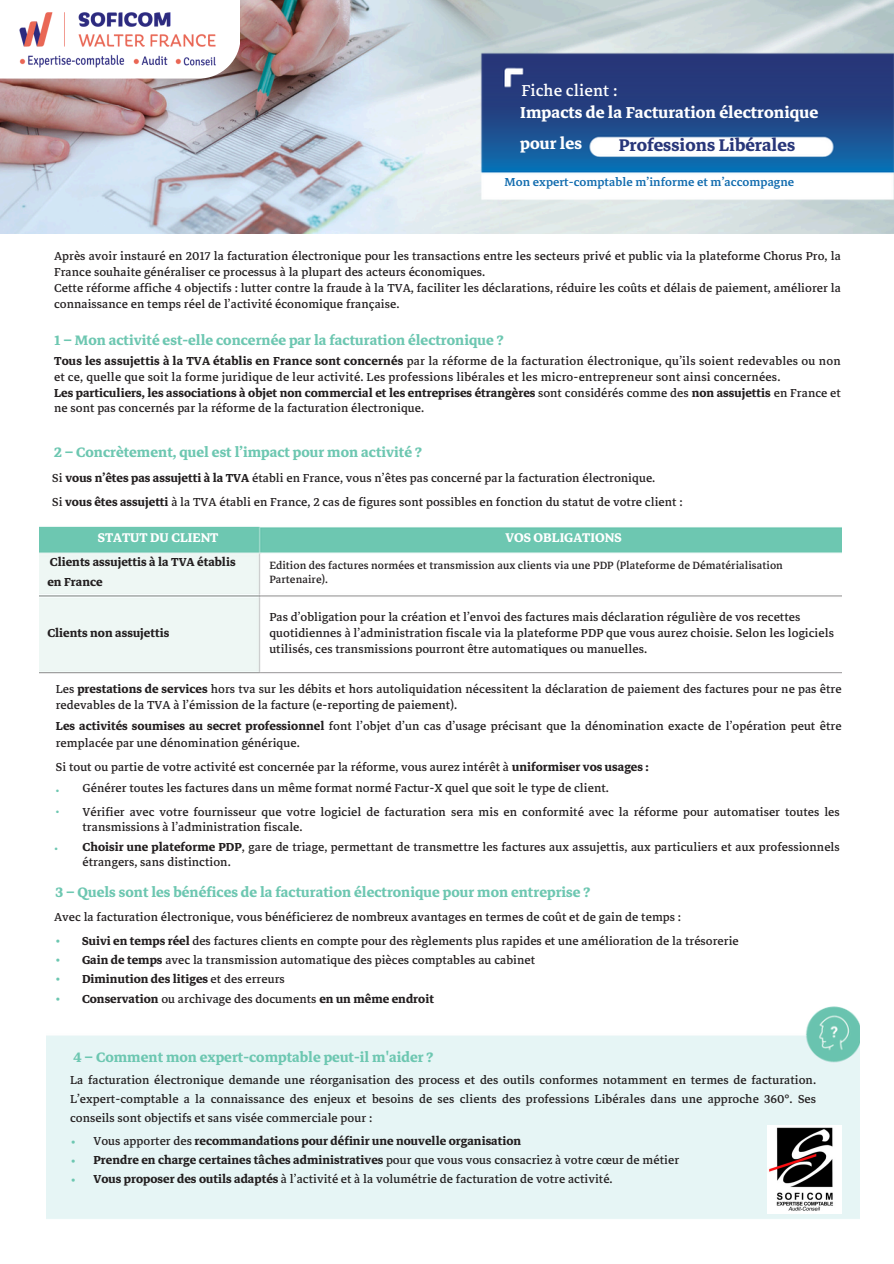
<style>
.page{position:relative;width:894px;height:1264px;background:#fff}
.page>*{position:absolute;margin:0;border:0;box-sizing:border-box;transform-origin:0 0}
.t1{font:700 24px "Markazi Text";color:#283679}
.t2{font:700 22.5px/31.2px "Markazi Text";color:#fff}
.t3{font:22.5px "Markazi Text";color:#fff}
.t4{font:700 19.5px "Markazi Text";color:#6dc7b1}
.t5{font:700 18px "Markazi Text";color:#fff}
.t6{font:16.5px/15.8px "Markazi Text";color:#231f20}
.t7{font:700 16.5px/19.2px "Markazi Text";color:#231f20}
.t8{font:500 16.5px "Markazi Text";color:#106bae}
.t9{font:700 16.5px/19.2px "Markazi Text";color:#6dc7b1;text-align:justify}
.t10{font:15px/14.7px "Markazi Text";color:#231f20}
.t11{font:700 13.5px/20.2px "Markazi Text";color:#6dc7b1}
.s1{font-weight:700}
.s2{font-weight:400}
</style>
<div class="page">
<img style="left:1px;top:0;width:892px;height:233px">
<img style="left:473px;top:45px;width:420px;height:162px">
<img style="left:47px;top:1006px;width:812px;height:213px">
<div style="left:0;top:0;width:240px;height:79px;background:#fff"></div>
<img style="left:19px;top:12px;width:215px;height:57px">
<img style="left:767px;top:1125px;width:74px;height:88px">
<img style="left:40px;top:526px;width:801px;height:148px">
<h2 class="t3" style="left:521px;top:78px;width:98px">Fiche client :</h2>
<h2 class="t2" style="left:520px;top:99px;width:299px">Impacts de la Facturation électronique pour les</h2>
<h1 class="t1" style="left:618px;top:131px;width:178px">Professions Libérales</h1>
<p class="t8" style="left:504px;top:172px;width:291px">Mon expert-comptable m’informe et m’accompagne</p>
<p class="t6" style="left:54px;top:249px;width:788px">Après avoir instauré en 2017 la facturation électronique pour les transactions entre les secteurs privé et public via la plateforme Chorus Pro, la France souhaite généraliser ce processus à la plupart des acteurs économiques.<br>Cette réforme affiche 4 objectifs : lutter contre la fraude à la TVA, faciliter les déclarations, réduire les coûts et délais de paiement, améliorer la connaissance en temps réel de l’activité économique française.</p>
<p class="t4" style="left:54px;top:329px;width:451px">1 – Mon activité est-elle concernée par la facturation électronique ?</p>
<p class="t6" style="left:54px;top:354px;width:788px"><span class="s1">Tous les assujettis à la TVA établis en France sont concernés</span> par la réforme de la facturation électronique, qu’ils soient redevables ou non et ce, quelle que soit la forme juridique de leur activité. Les professions libérales et les micro-entrepreneur sont ainsi concernées.<br><span class="s1">Les particuliers, les associations à objet non commercial et les entreprises étrangères</span> sont considérés comme des <span class="s1">non assujettis</span> en France et ne sont pas concernés par la réforme de la facturation électronique.</p>
<p class="t4" style="left:54px;top:441px;width:369px">2 – Concrètement, quel est l’impact pour mon activité ?</p>
<p class="t6" style="left:52px;top:467px;width:631px;line-height:23.7px">Si <span class="s1">vous n’êtes pas assujetti à la TVA</span> établi en France, vous n’êtes pas concerné par la facturation électronique.<br>Si <span class="s1">vous êtes assujetti</span> à la TVA établi en France, 2 cas de figures sont possibles en fonction du statut de votre client :</p>
<p class="t5" style="left:98px;top:527px;width:122px">STATUT DU CLIENT</p>
<p class="t5" style="left:505px;top:526px;width:118px">VOS OBLIGATIONS</p>
<p class="t10" style="left:269px;top:558px;width:515px">Edition des factures normées et transmission aux clients via une PDP (Plateforme de Dématérialisation<br>Partenaire).</p>
<p class="t7" style="left:47px;top:554px;width:190px">Clients assujettis à la TVA établis en France</p>
<p class="t7" style="left:47px;top:624px;width:123px">Clients non assujettis</p>
<p class="t6" style="left:269px;top:610px;width:566px">Pas d’obligation pour la création et l’envoi des factures mais déclaration régulière de vos recettes quotidiennes à l’administration fiscale via la plateforme PDP que vous aurez choisie. Selon les logiciels utilisés, ces transmissions pourront être automatiques ou manuelles.</p>
<p class="t6" style="left:56px;top:681px;width:787px;line-height:16.5px">Les <span class="s1">prestations de services</span> hors tva sur les débits et hors autoliquidation nécessitent la déclaration de paiement des factures pour ne pas être redevables de la TVA à l’émission de la facture (e-reporting de paiement).</p>
<p class="t6" style="left:56px;top:718px;width:787px;line-height:16.5px"><span class="s1">Les activités soumises au secret professionnel</span> font l’objet d’un cas d’usage précisant que la dénomination exacte de l’opération peut être remplacée par une dénomination générique.</p>
<p class="t6" style="left:56px;top:759px;width:594px">Si tout ou partie de votre activité est concernée par la réforme, vous aurez intérêt à <span class="s1">uniformiser vos usages :</span></p>
<p class="t11" style="left:56px;top:781px;width:6px">• •</p>
<p class="t6" style="left:83px;top:781px;width:527px">Générer toutes les factures dans un même format normé Factur-X quel que soit le type de client.</p>
<p class="t6" style="left:82px;top:804px;width:758px">Vérifier avec votre fournisseur que votre logiciel de facturation sera mis en conformité avec la réforme pour automatiser toutes les transmissions à l’administration fiscale.</p>
<p class="t11" style="left:54px;top:839px;width:6px">•</p>
<p class="t6" style="left:82px;top:839px;width:758px"><span class="s1">Choisir une plateforme PDP</span>, gare de triage, permettant de transmettre les factures aux assujettis, aux particuliers et aux professionnels étrangers, sans distinction.</p>
<p class="t4" style="left:56px;top:881px;width:536px">3 – Quels sont les bénéfices de la facturation électronique pour mon entreprise ?</p>
<p class="t6" style="left:54px;top:910px;width:628px">Avec la facturation électronique, vous bénéficierez de nombreux avantages en termes de coût et de gain de temps :</p>
<p class="t9" style="left:56px;top:932px;width:7px">• • • •</p>
<p class="t6" style="left:82px;top:932px;width:658px;line-height:19.2px"><span class="s1">Suivi en temps réel</span> des factures clients en compte pour des règlements plus rapides et une amélioration de la trésorerie <span class="s1">Gain de temps</span> avec la transmission automatique des pièces comptables au cabinet<br><span class="s1">Diminution des litiges</span> et des erreurs<br><span class="s1">Conservation</span> ou archivage des documents <span class="s1">en un même endroit</span></p>
<p class="t4" style="left:74px;top:1046px;width:361px">4 – Comment mon expert-comptable peut-il m'aider ?</p>
<p class="t6" style="left:70px;top:1071px;width:747px;line-height:19.2px;text-align:justify">La facturation électronique demande une réorganisation des process et des outils conformes notamment en termes de facturation.<br>L’expert-comptable a la connaissance des enjeux et besoins de ses clients des professions Libérales dans une approche 360°. Ses conseils sont objectifs et sans visée commerciale pour :</p>
<p class="t9" style="left:71px;top:1133px;width:7px">• • •</p>
<p class="t7" style="left:93px;top:1132px;width:587px"><span class="s2">Vous apporter des</span> recommandations pour définir une nouvelle organisation<br>Prendre en charge certaines tâches administratives <span class="s2">pour que vous vous consacriez à votre cœur de métier<br></span>Vous proposer des outils adaptés <span class="s2">à l’activitéet à la volumétrie de facturation de votre activité.</span></p>
</div>
